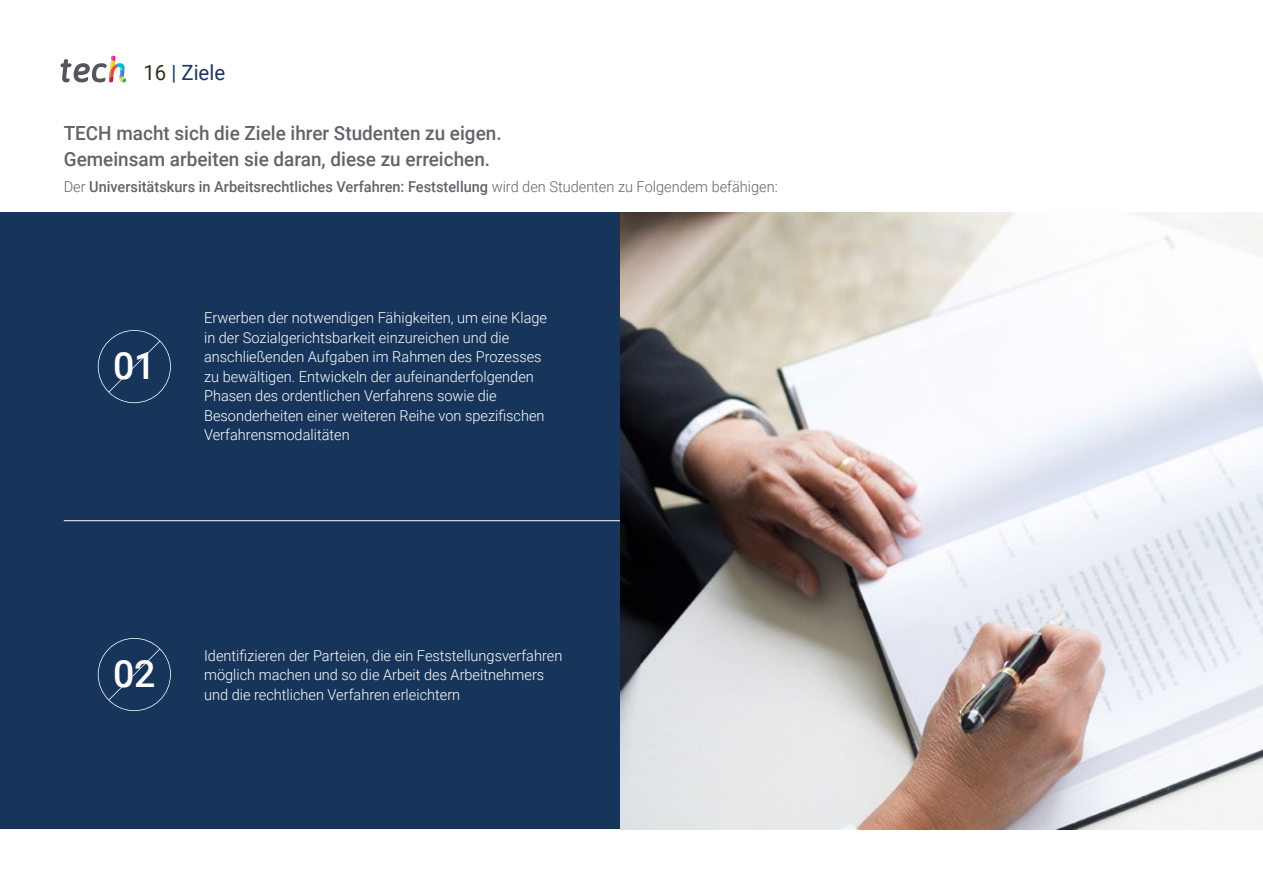
<style>
.page{position:relative;width:1263px;height:893px;background:#fff}
.page>*{position:absolute;margin:0;border:0;box-sizing:border-box;transform-origin:0 0}
.t1{font:500 37.5px "Roboto";color:#fff}
.t2{font:21px "Roboto";color:#1a355c}
.t3{font:500 19.5px/25.5px "Roboto";color:#61646a}
.t4{font:300 15px/19.5px "Roboto";color:#fff}
.t5{font:500 15px "Roboto";color:#61646a}
.s1{color:#312e20}
.s2{font-weight:300}
</style>
<div class="page">
<svg style="left:61px;top:56px;width:65px;height:27px"></svg>
<div style="left:0;top:213px;width:621px;height:616px;background:#17355b"></div>
<svg style="left:98px;top:330px;width:73px;height:73px"></svg>
<svg style="left:98px;top:638px;width:73px;height:73px"></svg>
<hr style="left:64px;top:520px;width:1199px;height:1px;background:#fff">
<img style="left:621px;top:213px;width:642px;height:616px">
<h2 class="t2" style="left:144px;top:57px;width:83px"><span class="s1">16</span> | Ziele</h2>
<h3 class="t3" style="left:64px;top:120px;width:439px">TECH macht sich die Ziele ihrer Studenten zu eigen.<br>Gemeinsam arbeiten sie daran, diese zu erreichen.</h3>
<p class="t5" style="left:64px;top:176px;width:715px"><span class="s2">Der</span> Universitätskurs in Arbeitsrechtliches Verfahren: Feststellung <span class="s2">wird den Studenten zu Folgendem befähigen:</span></p>
<h1 class="t1" style="left:113px;top:340px;width:44px">01</h1>
<p class="t4" style="left:204px;top:308px;width:344px">Erwerben der notwendigen Fähigkeiten, um eine Klage in der Sozialgerichtsbarkeit einzureichen und die anschließenden Aufgaben im Rahmen des Prozesses zu bewältigen. Entwickeln der aufeinanderfolgenden Phasen des ordentlichen Verfahrens sowie die Besonderheiten einer weiteren Reihe von spezifischen Verfahrensmodalitäten</p>
<h1 class="t1" style="left:113px;top:648px;width:44px">02</h1>
<p class="t4" style="left:204px;top:645px;width:360px">Identifizieren der Parteien, die ein Feststellungsverfahren möglich machen und so die Arbeit des Arbeitnehmers und die rechtlichen Verfahren erleichtern</p>
</div>
